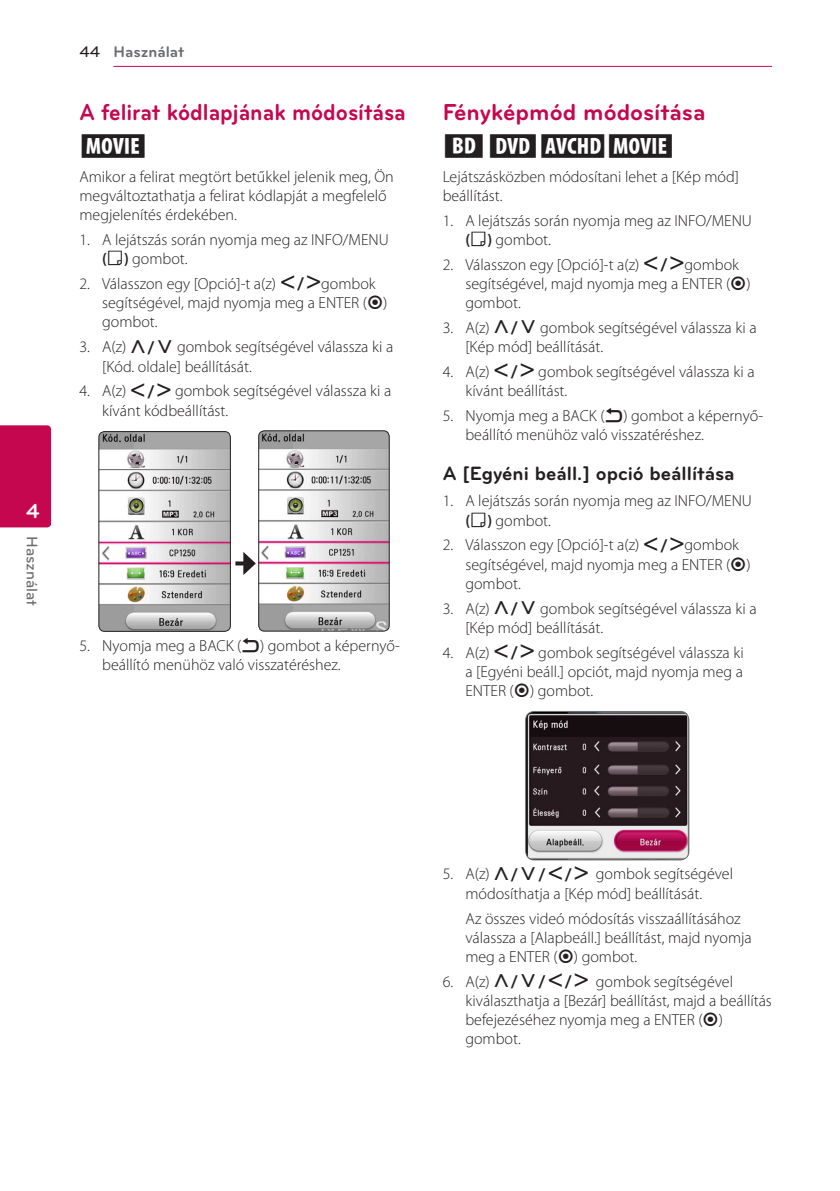
<style>
.page{position:relative;width:840px;height:1191px;background:#fff}
.page>*{position:absolute;margin:0;border:0;box-sizing:border-box;transform-origin:0 0}
.Title_2{font:700 24px "Bryant LG";color:#c50750;scale:.93 1}
.Title_2-2{font:700 24px "Bryant LG";color:#c50750}
.Content_text_Light{font:24px "UPSYS Common";color:#231f20}
.t1{font:700 21px "Bryant LG";color:#fff}
.Title_3{font:700 20px "Bryant LG";color:#231f20}
.Content_text_Num{font:300 16px/19.2px "Myriad Pro";color:#231f20}
.Content_text_Light-2{font:300 16px/19.2px "Myriad Pro";color:#231f20}
.Contents_Text_Sub_Nu{font:300 16px/19.2px "Myriad Pro";color:#231f20}
.t2{font:700 16px "Bryant LG";color:#6c6d70}
.t3{font:500 16px "Bryant LG";color:#6c6d70}
.s1{font-weight:500;color:#231f20}
.s2{font-weight:600}
.s3{font-family:"UPSYS Common";font-weight:400}
.s4{font-family:"UPSYS Circled Number";font-weight:400}
</style>
<div class="page">
<hr style="left:113px;top:66px;width:658px;height:1px;background:#c50750">
<div style="left:0;top:425px;width:51px;height:102px;background:#c50750"></div>
<img style="left:259px;top:431px;width:130px;height:200px">
<div style="left:258px;top:430px;width:131px;height:201px;border:1px solid #231f20;border-radius:6px"></div>
<img style="left:100px;top:432px;width:130px;height:199px">
<div style="left:98px;top:431px;width:133px;height:201px;border:1px solid #231f20;border-radius:6px"></div>
<svg style="left:235px;top:561px;width:8px;height:4px"></svg>
<svg style="left:243px;top:552px;width:13px;height:23px"></svg>
<img style="left:525px;top:711px;width:163px;height:149px">
<div style="left:525px;top:711px;width:164px;height:149px;border:1px solid #6c6d70;border-radius:9px"></div>
<h2 class="t1" style="left:26px;top:498px;width:15px">4</h2>
<p class="t3" style="left:42px;top:536px;width:72px;rotate:90deg">Használat</p>
<p class="t2" style="left:79px;top:42px;width:106px"><span class="s1">44</span> Használat</p>
<p class="Title_2" style="left:79px;top:97px;width:352px">A felirat kódlapjának módosítása</p>
<p class="Content_text_Light" style="left:79px;top:132px;width:70px">Y</p>
<p class="Content_text_Light-2" style="left:79px;top:167px;width:315px">Amikor a felirat megtört betűkkel jelenik meg, Ön megváltoztathatja a felirat kódlapját a megfelelő megjelenítés érdekében.</p>
<p class="Content_text_Num" style="left:102px;top:230px;width:288px;text-indent:-23px">1. A lejátszás során nyomja meg az INFO/MENU <span class="s2">(</span><span class="s3">M</span><span class="s2">)</span> gombot.</p>
<p class="Content_text_Num" style="left:102px;top:274px;width:287px;text-indent:-23px">2. Válasszon egy [Opció]-t a(z) <span class="s3">A/D</span>gombok segítségével, majd nyomja meg a ENTER (<span class="s3">B</span>) gombot.</p>
<p class="Content_text_Num" style="left:102px;top:337px;width:292px;text-indent:-23px">3. A(z) <span class="s3">W/S</span> gombok segítségével válassza ki a [Kód. oldale] beállítását.</p>
<p class="Content_text_Num" style="left:102px;top:381px;width:290px;text-indent:-23px">4. A(z) <span class="s3">A/D</span> gombok segítségével válassza ki a kívánt kódbeállítást.</p>
<p class="Content_text_Num" style="left:102px;top:636px;width:299px;text-indent:-23px">5. Nyomja meg a BACK (<span class="s4">1</span>) gombot a képernyő&shy;beállító menühöz való visszatéréshez.</p>
<p class="Title_2-2" style="left:442px;top:97px;width:264px">Fényképmód módosítása</p>
<p class="Content_text_Light" style="left:442px;top:132px;width:234px">EROY</p>
<p class="Content_text_Light-2" style="left:442px;top:167px;width:297px">Lejátszásközben módosítani lehet a [Kép mód] beállítást.</p>
<p class="Content_text_Num" style="left:465px;top:211px;width:288px;text-indent:-23px">1. A lejátszás során nyomja meg az INFO/MENU <span class="s2">(</span><span class="s3">M</span><span class="s2">)</span> gombot.</p>
<p class="Content_text_Num" style="left:465px;top:255px;width:287px;text-indent:-23px">2. Válasszon egy [Opció]-t a(z) <span class="s3">A/D</span>gombok segítségével, majd nyomja meg a ENTER (<span class="s3">B</span>) gombot.</p>
<p class="Content_text_Num" style="left:465px;top:318px;width:292px;text-indent:-23px">3. A(z) <span class="s3">W/S</span> gombok segítségével válassza ki a [Kép mód] beállítását.</p>
<p class="Content_text_Num" style="left:465px;top:362px;width:290px;text-indent:-23px">4. A(z) <span class="s3">A/D</span> gombok segítségével válassza ki a kívánt beállítást.</p>
<p class="Content_text_Num" style="left:465px;top:406px;width:299px;text-indent:-23px">5. Nyomja meg a BACK (<span class="s4">1</span>) gombot a képernyő&shy;beállító menühöz való visszatéréshez.</p>
<p class="Title_3" style="left:442px;top:461px;width:293px">A [Egyéni beáll.] opció beállítása</p>
<p class="Content_text_Num" style="left:465px;top:491px;width:288px;text-indent:-23px">1. A lejátszás során nyomja meg az INFO/MENU <span class="s2">(</span><span class="s3">M</span><span class="s2">)</span> gombot.</p>
<p class="Content_text_Num" style="left:465px;top:535px;width:287px;text-indent:-23px">2. Válasszon egy [Opció]-t a(z) <span class="s3">A/D</span>gombok segítségével, majd nyomja meg a ENTER (<span class="s3">B</span>) gombot.</p>
<p class="Content_text_Num" style="left:465px;top:598px;width:292px;text-indent:-23px">3. A(z) <span class="s3">W/S</span> gombok segítségével válassza ki a [Kép mód] beállítását.</p>
<p class="Content_text_Num" style="left:465px;top:643px;width:280px;text-align:justify;text-indent:-23px">4. A(z) <span class="s3">A/D</span> gombok segítségével válassza ki a [Egyéni beáll.] opciót, majd nyomja meg a ENTER (<span class="s3">B</span>) gombot.</p>
<p class="Content_text_Num" style="left:442px;top:864px;width:292px;text-align:center">5. A(z) <span class="s3">W/S/A/D</span> gombok segítségével módosíthatja a [Kép mód] beállítását.</p>
<p class="Contents_Text_Sub_Nu" style="left:465px;top:908px;width:288px">Az összes videó módosítás visszaállításához válassza a [Alapbeáll.] beállítást, majd nyomja meg a ENTER (<span class="s3">B</span>) gombot.</p>
<p class="Content_text_Num" style="left:465px;top:971px;width:308px;text-indent:-23px">6. A(z) <span class="s3">W/S/A/D</span> gombok segítségével kiválaszthatja a [Bezár] beállítást, majd a beállítás befejezéséhez nyomja meg a ENTER (<span class="s3">B</span>) gombot.</p>
</div>
